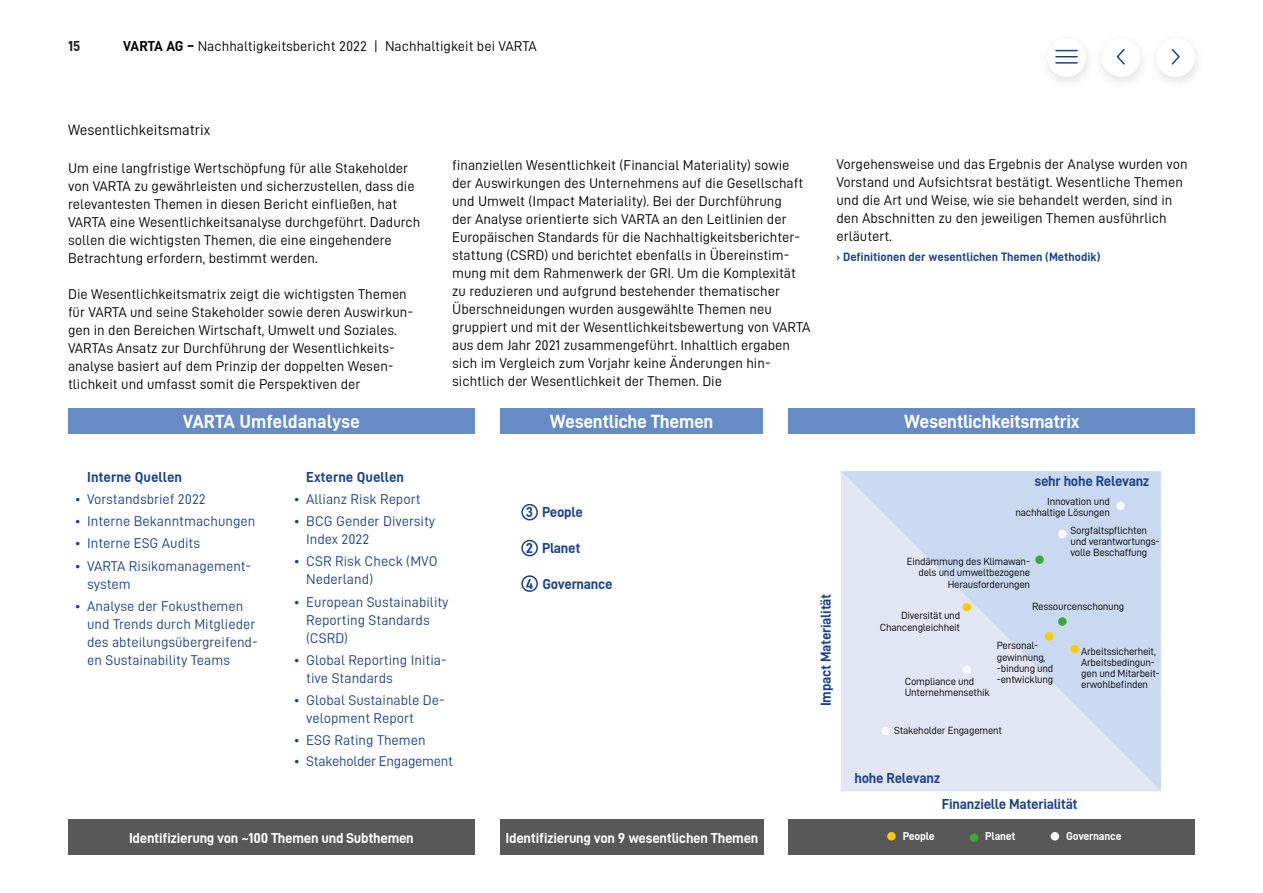
<style>
.page{position:relative;width:1263px;height:893px;background:#fff}
.page>*{position:absolute;margin:0;border:0;box-sizing:border-box;transform-origin:0 0}
.t1{font:700 18.75px "Varta DIN";letter-spacing:-.02em;color:#fff}
.t2{font:15px "Varta DIN";color:#020203}
.t3{font:14.25px/18px "Varta DIN";color:#020203}
.t4{font:14.25px/18px "Varta DIN";color:#1a4389}
.t5{font:700 14.25px "Varta DIN";letter-spacing:-.02em;color:#1a4389}
.t6{font:700 14.25px "Varta DIN";letter-spacing:-.02em;color:#fff}
.t7{font:700 14.25px "Varta DIN";color:#1a4389}
.t8{font:14.25px "Varta DIN";letter-spacing:-.02em;color:#1a4389}
.t9{font:700 14.25px "Varta DIN";color:#1d1d1b}
.t10{font:700 12px "Varta DIN";color:#1a4389}
.t11{font:700 11.25px "Varta DIN";letter-spacing:-.02em;color:#fff}
.t12{font:10.5px/11.2px "Varta DIN";letter-spacing:-.02em;color:#020203}
.s1{font-weight:700}
.s2{color:#fff}
</style>
<div class="page">
<img style="left:1101px;top:52px;width:41px;height:30px">
<div style="left:1102px;top:38px;width:38px;height:39px;background:#fff;border-radius:50%"></div>
<svg style="left:1056px;top:50px;width:21px;height:7px"></svg>
<hr style="left:1056px;top:62px;width:21px;height:2px;background:#1a4389">
<svg style="left:1116px;top:49px;width:9px;height:16px"></svg>
<svg style="left:1171px;top:48px;width:9px;height:17px"></svg>
<svg style="left:841px;top:471px;width:320px;height:320px;background:#d5dff1"></svg>
<div style="left:68px;top:408px;width:407px;height:26px;background:#668cc8"></div>
<div style="left:68px;top:819px;width:407px;height:36px;background:#595859"></div>
<div style="left:500px;top:819px;width:263px;height:36px;background:#595859"></div>
<div style="left:788px;top:819px;width:407px;height:36px;background:#595859"></div>
<div style="left:788px;top:408px;width:407px;height:26px;background:#668cc8"></div>
<div style="left:500px;top:408px;width:263px;height:26px;background:#668cc8"></div>
<div style="left:1035px;top:555px;width:9px;height:9px;background:#3fa635;border-radius:50%"></div>
<div style="left:1058px;top:617px;width:9px;height:9px;background:#3fa635;border-radius:50%"></div>
<div style="left:1070px;top:645px;width:9px;height:8px;background:#fdca02;border-radius:50%"></div>
<div style="left:1045px;top:632px;width:8px;height:9px;background:#fdca02;border-radius:50%"></div>
<div style="left:963px;top:603px;width:8px;height:8px;background:#fdca02;border-radius:50%"></div>
<div style="left:881px;top:727px;width:9px;height:8px;background:#f9f9f9;border-radius:50%"></div>
<div style="left:887px;top:832px;width:9px;height:8px;background:#fdca02;border-radius:50%"></div>
<div style="left:970px;top:833px;width:8px;height:9px;background:#3fa635;border-radius:50%"></div>
<div style="left:1051px;top:832px;width:8px;height:8px;background:#f9f9f9;border-radius:50%"></div>
<div style="left:1116px;top:502px;width:9px;height:8px;background:#f9f9f9;border-radius:50%"></div>
<div style="left:1058px;top:530px;width:9px;height:8px;background:#f9f9f9;border-radius:50%"></div>
<div style="left:962px;top:666px;width:9px;height:8px;background:#f9f9f9;border-radius:50%"></div>
<div style="left:521px;top:540px;width:17px;height:16px;border:2px solid #1a4389;border-radius:50%"></div>
<div style="left:521px;top:504px;width:17px;height:16px;border:2px solid #1a4389;border-radius:50%"></div>
<div style="left:521px;top:575px;width:17px;height:17px;border:2px solid #1a4389;border-radius:50%"></div>
<p class="t9" style="left:68px;top:38px;width:14px">15</p>
<p class="t3" style="left:123px;top:37px;width:415px"><span class="s1">VARTA AG –</span> Nachhaltigkeitsbericht 2022 | Nachhaltigkeit bei VARTA</p>
<p class="t2" style="left:68px;top:121px;width:144px">Wesentlichkeitsmatrix</p>
<p class="t3" style="left:68px;top:159px;width:354px">Um eine langfristige Wertschöpfung für alle Stakeholder von VARTA zu gewährleisten und sicherzustellen, dass die relevantesten Themen in diesen Bericht einfließen, hat VARTA eine Wesentlichkeitsanalyse durchgeführt. Dadurch sollen die wichtigsten Themen, die eine eingehendere Betrachtung erfordern, bestimmt werden.</p>
<p class="t3" style="left:68px;top:285px;width:346px">Die Wesentlichkeitsmatrix zeigt die wichtigsten Themen für VARTA und seine Stakeholder sowie deren Auswirkun&shy;gen in den Bereichen Wirtschaft, Umwelt und Soziales.<br>VARTAs Ansatz zur Durchführung der Wesentlichkeits&shy;analyse basiert auf dem Prinzip der doppelten Wesen&shy;tlichkeit und umfasst somit die Perspektiven der</p>
<p class="t3" style="left:452px;top:156px;width:360px">finanziellen Wesentlichkeit (Financial Materiality) sowie der Auswirkungen des Unternehmens auf die Gesellschaft und Umwelt (Impact Materiality). Bei der Durchführung<br>der Analyse orientierte sich VARTA an den Leitlinien der Europäischen Standards für die Nachhaltigkeitsberichter&shy;stattung (CSRD) und berichtet ebenfalls in Übereinstim&shy;mung mit dem Rahmenwerk der GRI. Um die Komplexität zu reduzieren und aufgrund bestehender thematischer Überschneidungen wurden ausgewählte Themen neu gruppiert und mit der Wesentlichkeitsbewertung von VARTA aus dem Jahr 2021 zusammengeführt. Inhaltlich ergaben sich im Vergleich zum Vorjahr keine Änderungen hin&shy;sichtlich der Wesentlichkeit der Themen. Die</p>
<p class="t3" style="left:836px;top:155px;width:353px">Vorgehensweise und das Ergebnis der Analyse wurden von Vorstand und Aufsichtsrat bestätigt. Wesentliche Themen und die Art und Weise, wie sie behandelt werden, sind in den Abschnitten zu den jeweiligen Themen ausführlich erläutert.</p>
<p class="t10" style="left:836px;top:249px;width:266px">› Definitionen der wesentlichen Themen (Methodik)</p>
<h1 class="t1" style="left:183px;top:410px;width:179px">VARTA Umfeldanalyse</h1>
<p class="t7" style="left:87px;top:468px;width:96px">Interne Quellen</p>
<p class="t4" style="left:74px;top:490px;width:133px">• Vorstandsbrief 2022</p>
<p class="t4" style="left:74px;top:512px;width:183px">• Interne Bekanntmachungen</p>
<p class="t4" style="left:74px;top:534px;width:127px">• Interne ESG Audits</p>
<p class="t4" style="left:87px;top:557px;width:165px;text-indent:-13px">• VARTA Risikomanagement&shy;system</p>
<p class="t4" style="left:87px;top:597px;width:172px;text-indent:-13px">• Analyse der Fokusthemen und Trends durch Mitglieder des abteilungsübergreifend&shy;en Sustainability Teams</p>
<p class="t7" style="left:306px;top:468px;width:99px">Externe Quellen</p>
<p class="t4" style="left:294px;top:490px;width:128px">• Allianz Risk Report</p>
<p class="t4" style="left:306px;top:512px;width:131px;text-indent:-13px">• BCG Gender Diversity<br>Index 2022</p>
<p class="t4" style="left:306px;top:552px;width:133px;text-indent:-13px">• CSR Risk Check (MVO<br>Nederland)</p>
<p class="t4" style="left:306px;top:593px;width:144px;text-indent:-13px">• European Sustainability<br>Reporting Standards (CSRD)</p>
<p class="t4" style="left:306px;top:651px;width:142px;text-indent:-13px">• Global Reporting Initia&shy;tive Standards</p>
<p class="t4" style="left:306px;top:691px;width:140px;text-indent:-13px">• Global Sustainable De&shy;velopment Report</p>
<p class="t4" style="left:294px;top:731px;width:134px">• ESG Rating Themen</p>
<p class="t8" style="left:294px;top:753px;width:165px">• Stakeholder Engagement<span class="s2">t</span></p>
<h1 class="t1" style="left:549px;top:410px;width:165px">Wesentliche Themen</h1>
<h1 class="t1" style="left:904px;top:410px;width:177px">Wesentlichkeitsmatrix</h1>
<p class="t5" style="left:526px;top:504px;width:59px">3 People</p>
<p class="t5" style="left:526px;top:540px;width:56px">2 Planet</p>
<p class="t5" style="left:526px;top:576px;width:88px">4 Governance</p>
<p class="t5" style="left:817px;top:706px;width:114px;rotate:-90deg">Impact Materialität</p>
<p class="t5" style="left:1034px;top:473px;width:117px">sehr hohe Relevanz</p>
<p class="t12" style="left:1015px;top:495px;width:96px;text-align:right">Innovation und nachhaltige Lösungen</p>
<p class="t12" style="left:907px;top:556px;width:125px;text-align:right">Eindämmung des Klimawan&shy;dels und umweltbezogene<br>Herausforderungen</p>
<p class="t12" style="left:1070px;top:525px;width:91px">Sorgfaltspflichten und verantwortungs&shy;volle Beschaffung</p>
<p class="t12" style="left:1032px;top:601px;width:94px">Ressourcenschonung</p>
<p class="t12" style="left:1081px;top:645px;width:80px">Arbeitssicherheit,<br>Arbeitsbedingun&shy;gen und Mitarbeit&shy;erwohlbefinden</p>
<p class="t12" style="left:880px;top:610px;width:82px;text-align:right">Diversität und<br>Chancengleichheit</p>
<p class="t12" style="left:997px;top:640px;width:58px">Personal&shy;gewinnung, -bindung und -entwicklung</p>
<p class="t12" style="left:905px;top:675px;width:87px">Compliance und<br>Unternehmensethik</p>
<p class="t12" style="left:894px;top:724px;width:110px">Stakeholder Engagement</p>
<p class="t5" style="left:854px;top:770px;width:87px">hohe Relevanz</p>
<p class="t5" style="left:942px;top:795px;width:137px">Finanzielle Materialität</p>
<p class="t6" style="left:129px;top:829px;width:286px">Identifizierung von ~100 Themen und Subthemen</p>
<p class="t6" style="left:506px;top:829px;width:254px">Identifizierung von 9 wesentlichen Themen</p>
<p class="t11" style="left:903px;top:830px;width:34px">People</p>
<p class="t11" style="left:985px;top:830px;width:32px">Planet</p>
<p class="t11" style="left:1066px;top:830px;width:57px">Governance</p>
</div>
